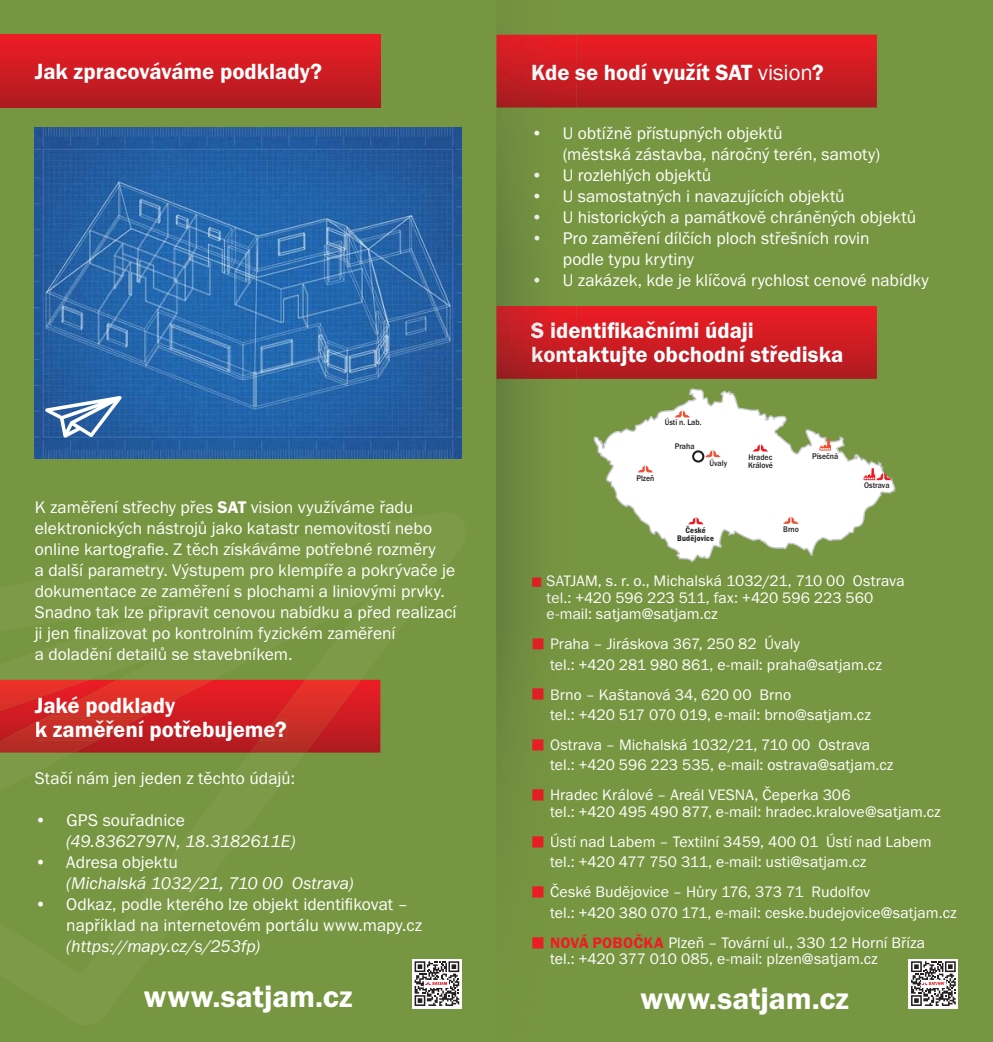
<style>
.page{position:relative;width:993px;height:1042px;background:#fff}
.page>*{position:absolute;margin:0;border:0;box-sizing:border-box;transform-origin:0 0}
.t1{font:31.5px "Franklin Got Itc TOT Dem";color:#fff}
.t2{font:22.75px/23.8px "Franklin Got Itc TOT Dem";color:#fff}
.t3{font:17.5px/21px "Franklin Got Itc TOT Boo";color:#fff}
.t4{font:17.5px "Franklin Got Itc TOT Boo Ita";letter-spacing:-.005em;color:#fff}
.t5{font:15.75px/20.1px "Franklin Got Itc TOT Boo";letter-spacing:.005em;color:#fff}
.t6{font:500 8.4px/8px "Franklin Got Itc TOT";color:#231f20;scale:.92 1}
.t7{font:8.4px/7.7px "Franklin Got Itc TOT Dem Con";letter-spacing:.025em;color:#231f20;text-align:center}
.s1{font-family:"Franklin Got Itc TOT Dem"}
.s2{color:#f6f5f5}
.s3{color:#fafafa}
.s4{color:#fdfdfc}
.s5{font-family:"Franklin Got Itc TOT Boo"}
.s6{color:#f3f2f2}
.s7{color:#efefef}
.s8{color:#efeeed}
.s9{color:#eeecec}
.s10{color:#eeeded}
.s11{color:#eaeaea}
.s12{color:#e5e5e5}
.s13{color:#f8f8f8}
.s14{color:#e9e9e8}
.s15{color:#f0efef}
.s16{color:#de1e26}
.s17{color:#f2f2f2}
.s18{color:#fafafb}
.s19{color:#df1e25}
.s20{color:#f7f7f6}
.s21{color:#e11e26}
.s22{color:#faf9f8}
.s23{color:#e61e25}
.s24{color:#fbfbfa}
.s25{color:#e51e25}
.s26{color:#fbfcfc}
.s27{color:#e71d25}
.s28{color:#ea1d25}
.s29{color:#eb1d25}
.s30{font-family:"Franklin Got Itc TOT Dem";color:#ed1c24}
</style>
<div class="page">
<div style="left:0;top:0;width:496px;height:1042px;background:#779641"></div>
<div style="left:0;top:35px;width:380px;height:73px;background:linear-gradient(to bottom,#ef1c25,#ac1c20)"></div>
<img style="left:35px;top:127px;width:426px;height:331px">
<svg style="left:45px;top:396px;width:76px;height:42px;background:#698fbc"></svg>
<div style="left:496px;top:0;width:496px;height:1042px;background:#779641"></div>
<svg style="left:576px;top:35px;width:300px;height:73px;background:#cd1c22"></svg>
<svg style="left:593px;top:388px;width:303px;height:175px"></svg>
<div style="left:691px;top:450px;width:13px;height:12px;border:2px solid #231f20;border-radius:50%"></div>
<svg style="left:863px;top:468px;width:28px;height:12px"></svg>
<svg style="left:819px;top:439px;width:11px;height:11px"></svg>
<svg style="left:674px;top:406px;width:16px;height:11px"></svg>
<svg style="left:782px;top:516px;width:16px;height:8px"></svg>
<svg style="left:752px;top:444px;width:16px;height:7px"></svg>
<svg style="left:704px;top:450px;width:16px;height:7px"></svg>
<svg style="left:687px;top:517px;width:16px;height:7px"></svg>
<svg style="left:637px;top:465px;width:16px;height:7px"></svg>
<svg style="left:908px;top:959px;width:49px;height:49px"></svg>
<svg style="left:910px;top:961px;width:45px;height:45px;background:#999494"></svg>
<svg style="left:576px;top:306px;width:300px;height:73px;background:#cd1c22"></svg>
<svg style="left:0;top:679px;width:462px;height:330px"></svg>
<div style="left:293px;top:521px;width:139px;height:16px;background:#7d9a48"></div>
<div style="left:169px;top:542px;width:267px;height:16px;background:#7d9a48"></div>
<div style="left:47px;top:563px;width:403px;height:16px;background:#7d9a48"></div>
<div style="left:35px;top:584px;width:399px;height:16px;background:#7d9a48"></div>
<div style="left:35px;top:605px;width:383px;height:16px;background:#7d9a48"></div>
<div style="left:64px;top:626px;width:331px;height:16px;background:#7d9a48"></div>
<div style="left:35px;top:647px;width:240px;height:13px;background:#7d9a48"></div>
<svg style="left:0;top:680px;width:380px;height:72px;background:#ce2424"></svg>
<div style="left:35px;top:771px;width:256px;height:16px;background:#779641"></div>
<div style="left:176px;top:835px;width:66px;height:15px;background:#7d9a48"></div>
<div style="left:160px;top:856px;width:18px;height:15px;background:#7d9a48"></div>
<div style="left:144px;top:876px;width:67px;height:16px;background:#7d9a48"></div>
<div style="left:128px;top:897px;width:67px;height:16px;background:#7d9a48"></div>
<div style="left:111px;top:918px;width:68px;height:16px;background:#7d9a48"></div>
<div style="left:95px;top:940px;width:67px;height:15px;background:#7d9a48"></div>
<img style="left:497px;top:34px;width:79px;height:750px">
<img style="left:496px;top:0;width:1px;height:1042px">
<img style="left:496px;top:35px;width:80px;height:73px">
<svg style="left:532px;top:577px;width:9px;height:10px"></svg>
<img style="left:542px;top:575px;width:34px;height:14px">
<img style="left:546px;top:592px;width:30px;height:12px">
<img style="left:547px;top:608px;width:29px;height:14px">
<svg style="left:532px;top:638px;width:18px;height:12px"></svg>
<img style="left:551px;top:635px;width:25px;height:17px">
<img style="left:550px;top:659px;width:26px;height:13px">
<svg style="left:532px;top:689px;width:11px;height:11px"></svg>
<img style="left:550px;top:688px;width:26px;height:13px">
<img style="left:550px;top:709px;width:26px;height:13px">
<svg style="left:532px;top:739px;width:18px;height:12px"></svg>
<img style="left:550px;top:738px;width:26px;height:14px">
<img style="left:550px;top:759px;width:26px;height:14px">
<img style="left:532px;top:63px;width:44px;height:21px">
<svg style="left:534px;top:131px;width:8px;height:8px"></svg>
<img style="left:564px;top:126px;width:12px;height:16px">
<img style="left:563px;top:147px;width:13px;height:16px">
<svg style="left:534px;top:173px;width:8px;height:8px"></svg>
<img style="left:564px;top:168px;width:12px;height:16px">
<svg style="left:534px;top:194px;width:8px;height:8px"></svg>
<img style="left:564px;top:189px;width:12px;height:16px">
<svg style="left:534px;top:215px;width:8px;height:8px"></svg>
<img style="left:564px;top:210px;width:12px;height:16px">
<svg style="left:534px;top:236px;width:8px;height:8px"></svg>
<img style="left:564px;top:231px;width:12px;height:16px">
<img style="left:564px;top:253px;width:12px;height:15px">
<svg style="left:534px;top:278px;width:8px;height:8px"></svg>
<img style="left:564px;top:273px;width:12px;height:16px">
<img style="left:496px;top:306px;width:80px;height:73px">
<img style="left:531px;top:321px;width:45px;height:21px">
<img style="left:532px;top:345px;width:44px;height:21px">
<h2 class="t2" style="left:35px;top:59px;width:289px">Jak zpracováváme podklady?</h2>
<p class="t3" style="left:35px;top:498px;width:423px">K zaměření střechy přes <span class="s1">SAT</span> vision využíváme řadu elektronických nástrojů jako katastr nemovitostí nebo online kartografie. Z těch získáváme potřebné rozměry<br>a další parametry. Výstupem pro klempíře a pokrývače je dokumentace ze zaměření s plochami a liniovými prvky.<br>Snadno tak lze připravit cenovou nabídku a před realizací ji jen finalizovat po kontrolním fyzickém zaměření<br>a doladění detailů se stavebníkem.</p>
<h2 class="t2" style="left:35px;top:693px;width:253px">Jaké podklady<br>k zaměření potřebujeme?</h2>
<p class="t3" style="left:35px;top:769px;width:262px">Stačí nám jen jeden z těchto údajů:</p>
<p class="t3" style="left:35px;top:811px;width:151px">• GPS souřadnice</p>
<p class="t4" style="left:66px;top:831px;width:231px">(49.8362797N, 18.3182611E)</p>
<p class="t3" style="left:35px;top:853px;width:145px">• Adresa objektu</p>
<p class="t4" style="left:66px;top:873px;width:289px">(Michalská 1032/21, 710 00 Ostrava)</p>
<p class="t3" style="left:66px;top:895px;width:357px;text-indent:-32px">• Odkaz, podle kterého lze objekt identifikovat – například na internetovém portálu www.mapy.cz</p>
<p class="t4" style="left:66px;top:936px;width:196px">(https://mapy.cz/s/253fp)</p>
<h1 class="t1" style="left:144px;top:978px;width:210px">www.satjam.cz</h1>
<h2 class="t2" style="left:531px;top:60px;width:294px"><span class="s2">K</span><span class="s3">d</span><span class="s4">e</span> se hodí využít SAT <span class="s5">vision</span>?</h2>
<p class="t3" style="left:562px;top:124px;width:319px;text-indent:-32px"><span class="s6">•</span> U obtížně přístupných objektů<br>(městská zástavba, náročný terén, samoty)</p>
<p class="t3" style="left:531px;top:166px;width:181px"><span class="s7">•</span> U rozlehlých objektů</p>
<p class="t3" style="left:531px;top:187px;width:315px"><span class="s8">•</span> U samostatných i navazujících objektů</p>
<p class="t3" style="left:531px;top:208px;width:386px"><span class="s9">•</span> U historických a památkově chráněných objektů</p>
<p class="t3" style="left:562px;top:229px;width:308px;text-indent:-32px"><span class="s10">•</span> Pro zaměření dílčích ploch střešních rovin <span class="s4">po</span>dle typu krytiny</p>
<p class="t3" style="left:531px;top:271px;width:399px"><span class="s11">•</span> <span class="s4">U</span> zakázek, kde je klíčová rychlost cenové nabídky</p>
<h2 class="t2" style="left:531px;top:318px;width:313px"><span class="s12">S</span> <span class="s2">i</span><span class="s13">d</span>entifikačními údaji <span class="s14">k</span><span class="s15">o</span><span class="s13">n</span>taktujte obchodní střediska</h2>
<p class="t6" style="left:636px;top:474px;width:21px">Plzeň</p>
<p class="t6" style="left:664px;top:418px;width:41px">Ústí n. Lab.</p>
<p class="t6" style="left:674px;top:442px;width:23px">Praha</p>
<p class="t6" style="left:709px;top:459px;width:21px">Úvaly</p>
<p class="t7" style="left:677px;top:526px;width:38px">České<br>Budějovice</p>
<p class="t6" style="left:747px;top:453px;width:29px">Hradec<br>Králové</p>
<p class="t6" style="left:811px;top:452px;width:30px">Písečná</p>
<p class="t6" style="left:783px;top:525px;width:18px">Brno</p>
<p class="t6" style="left:863px;top:481px;width:29px">Ostrava</p>
<p class="t5" style="left:546px;top:574px;width:359px;line-height:16.6px;text-indent:-16px"><span class="s16">■</span> <span class="s17">SA</span><span class="s4">TJ</span>AM, s. r. o., Michalská 1032/21, 710 00 Ostrava <span class="s17">te</span><span class="s18">l.</span>: +420 596 223 511, fax: +420 596 223 560 <span class="s17">e-</span><span class="s18">ma</span>il: satjam@satjam.cz</p>
<p class="t5" style="left:550px;top:635px;width:333px;text-indent:-19px"><span class="s19">■</span> <span class="s20">Pr</span>aha – Jiráskova 367, 250 82 Úvaly<br><span class="s20">te</span>l.: +420 281 980 861, e-mail: praha@satjam.cz</p>
<p class="t5" style="left:550px;top:686px;width:322px;text-indent:-19px"><span class="s21">■</span> <span class="s20">B</span><span class="s4">rn</span>o – Kaštanová 34, 620 00 Brno<br><span class="s22">te</span>l.: +420 517 070 019, e-mail: brno@satjam.cz</p>
<p class="t5" style="left:550px;top:736px;width:345px;text-indent:-19px"><span class="s23">■</span> <span class="s3">Os</span>trava – Michalská 1032/21, 710 00 Ostrava <span class="s24">te</span>l.: +420 596 223 535, e-mail: ostrava@satjam.cz</p>
<p class="t5" style="left:550px;top:788px;width:392px;line-height:16.4px;text-indent:-19px"><span class="s25">■</span> <span class="s24">H</span>radec Králové – Areál VESNA, Čeperka 306<br><span class="s26">te</span>l.: +420 495 490 877, e-mail: hradec.kralove@satjam.cz</p>
<p class="t5" style="left:550px;top:833px;width:383px;text-indent:-19px"><span class="s27">■</span> <span class="s4">Ús</span>tí nad Labem – Textilní 3459, 400 01 Ústí nad Labem <span class="s4">te</span>l.: +420 477 750 311, e-mail: usti@satjam.cz</p>
<p class="t5" style="left:550px;top:883px;width:408px;text-indent:-19px"><span class="s28">■</span> <span class="s4">Če</span>ské Budějovice – Hůry 176, 373 71 Rudolfov<br><span class="s4">te</span>l.: +420 380 070 171, e-mail: ceske.budejovice@satjam.cz</p>
<p class="t5" style="left:550px;top:935px;width:376px;line-height:16.6px;text-indent:-19px"><span class="s29">■</span> <span class="s30">NOVÁ POBOČKA</span> Plzeň – Tovární ul., 330 12 Horní Bříza tel.: +420 377 010 085, e-mail: plzen@satjam.cz</p>
<h1 class="t1" style="left:640px;top:980px;width:210px">www.satjam.cz</h1>
</div>
